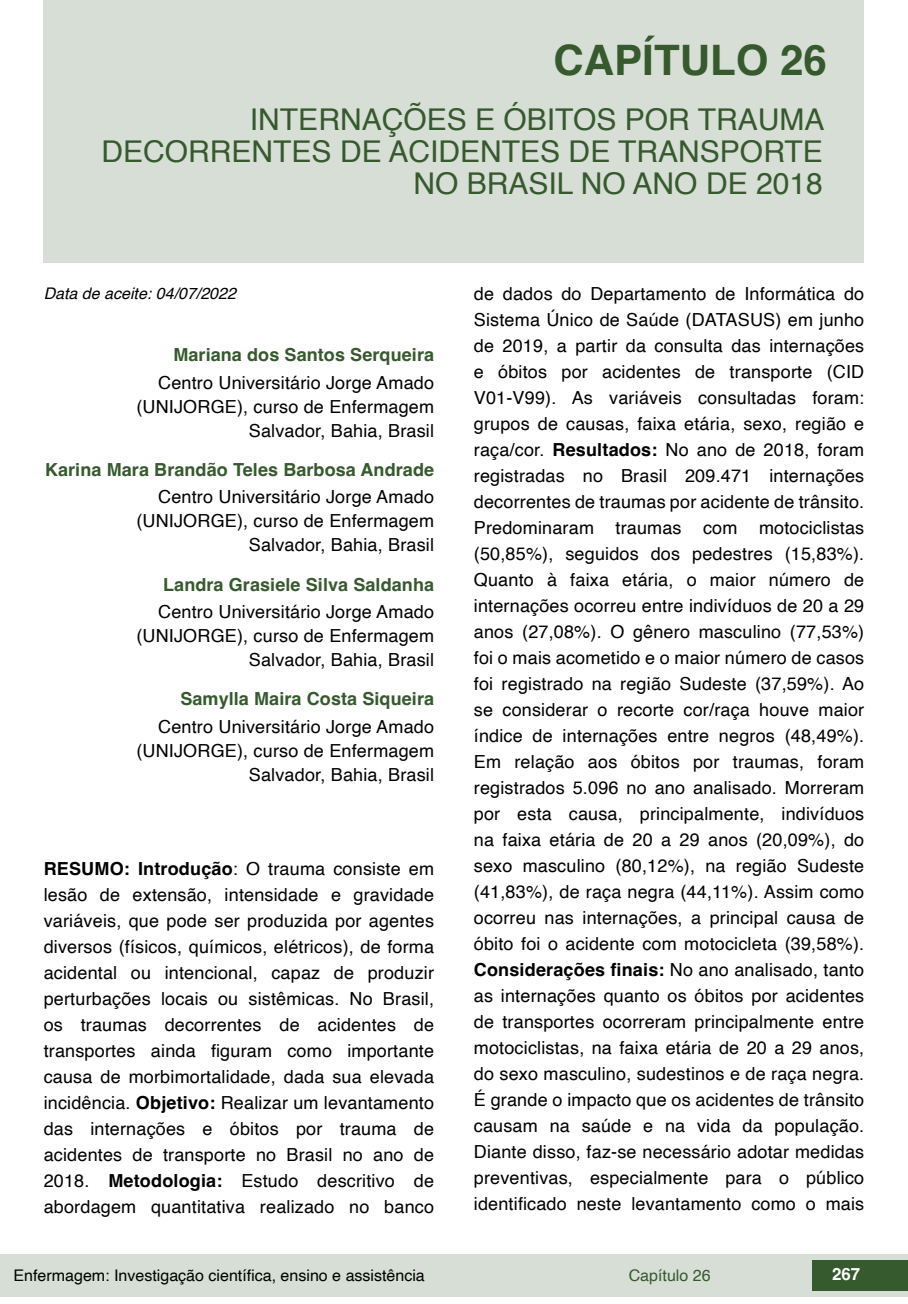
<style>
.page{position:relative;width:908px;height:1304px;background:#fff}
.page>*{position:absolute;margin:0;border:0;box-sizing:border-box;transform-origin:0 0}
.t1{font:700 42px "Helvetica";color:#36592e}
.t2{font:30px/32px "Helvetica";color:#36592e;text-align:right}
.t3{font:18px/26px "Helvetica";letter-spacing:.01em;color:#000;text-align:right}
.t4{font:700 18px "Helvetica";letter-spacing:.005em;color:#36592e}
.t5{font:700 16.8px "Helvetica";color:#fff}
.t6{font:16px "Helvetica";color:#000}
.t7{font:italic 16px "Helvetica";color:#000}
.t8{font:16px "Helvetica";color:#36592e}
.s1{font-weight:700}
</style>
<div class="page">
<div style="left:0;top:1254px;width:906px;height:43px;background:#d7ded5"></div>
<div style="left:812px;top:1261px;width:95px;height:30px;background:#36592e"></div>
<div style="left:44px;top:0;width:819px;height:263px;background:#d7ded5"></div>
<h1 class="t1" style="left:553px;top:35px;width:275px">CAPÍTULO 26</h1>
<h2 class="t2" style="left:101px;top:104px;width:724px">INTERNAÇÕES E ÓBITOS POR TRAUMA<br>DECORRENTES DE ACIDENTES DE TRANSPORTE<br>NO BRASIL NO ANO DE 2018</h2>
<p class="t7" style="left:44px;top:280px;width:194px">Data de aceite: 04/07/2022</p>
<p class="t4" style="left:173px;top:344px;width:262px">Mariana dos Santos Serqueira</p>
<p class="t3" style="left:136px;top:371px;width:299px;line-height:24px">Centro Universitário Jorge Amado (UNIJORGE), curso de Enfermagem<br>Salvador, Bahia, Brasil</p>
<p class="t4" style="left:45px;top:459px;width:390px">Karina Mara Brandão Teles Barbosa Andrade</p>
<p class="t3" style="left:136px;top:486px;width:299px;line-height:24px">Centro Universitário Jorge Amado (UNIJORGE), curso de Enfermagem<br>Salvador, Bahia, Brasil</p>
<p class="t4" style="left:163px;top:573px;width:272px">Landra Grasiele Silva Saldanha</p>
<p class="t3" style="left:136px;top:600px;width:299px;line-height:24px">Centro Universitário Jorge Amado (UNIJORGE), curso de Enfermagem<br>Salvador, Bahia, Brasil</p>
<p class="t4" style="left:180px;top:688px;width:255px">Samylla Maira Costa Siqueira</p>
<p class="t3" style="left:136px;top:715px;width:299px;line-height:24px">Centro Universitário Jorge Amado (UNIJORGE), curso de Enfermagem<br>Salvador, Bahia, Brasil</p>
<p class="t3" style="left:44px;top:856px;width:392px;text-align:justify"><span class="s1">RESUMO: Introdução</span>: O trauma consiste em lesão de extensão, intensidade e gravidade variáveis, que pode ser produzida por agentes diversos (físicos, químicos, elétricos), de forma acidental ou intencional, capaz de produzir perturbações locais ou sistêmicas. No Brasil, os traumas decorrentes de acidentes de transportes ainda figuram como importante causa de morbimortalidade, dada sua elevada incidência. <span class="s1">Objetivo:</span> Realizar um levantamento das internações e óbitos por trauma de acidentes de transporte no Brasil no ano de 2018. <span class="s1">Metodologia:</span> Estudo descritivo de abordagem quantitativa realizado no banco</p>
<p class="t3" style="left:473px;top:281px;width:392px;text-align:justify">de dados do Departamento de Informática do Sistema Único de Saúde (DATASUS) em junho de 2019, a partir da consulta das internações e óbitos por acidentes de transporte (CID V01-V99). As variáveis consultadas foram: grupos de causas, faixa etária, sexo, região e raça/cor. <span class="s1">Resultados:</span> No ano de 2018, foram registradas no Brasil 209.471 internações decorrentes de traumas por acidente de trânsito.<br>Predominaram traumas com motociclistas (50,85%), seguidos dos pedestres (15,83%).<br>Quanto à faixa etária, o maior número de internações ocorreu entre indivíduos de 20 a 29 anos (27,08%). O gênero masculino (77,53%) foi o mais acometido e o maior número de casos foi registrado na região Sudeste (37,59%). Ao se considerar o recorte cor/raça houve maior índice de internações entre negros (48,49%).<br>Em relação aos óbitos por traumas, foram registrados 5.096 no ano analisado. Morreram por esta causa, principalmente, indivíduos na faixa etária de 20 a 29 anos (20,09%), do sexo masculino (80,12%), na região Sudeste (41,83%), de raça negra (44,11%). Assim como ocorreu nas internações, a principal causa de óbito foi o acidente com motocicleta (39,58%).<br><span class="s1">Considerações finais:</span> No ano analisado, tanto as internações quanto os óbitos por acidentes de transportes ocorreram principalmente entre motociclistas, na faixa etária de 20 a 29 anos, do sexo masculino, sudestinos e de raça negra.<br>É grande o impacto que os acidentes de trânsito causam na saúde e na vida da população.<br>Diante disso, faz-se necessário adotar medidas preventivas, especialmente para o público identificado neste levantamento como o mais</p>
<p class="t6" style="left:14px;top:1263px;width:412px">Enfermagem: Investigação científica, ensino e assistência</p>
<p class="t8" style="left:628px;top:1263px;width:83px">Capítulo 26</p>
<p class="t5" style="left:831px;top:1264px;width:30px">267</p>
</div>
